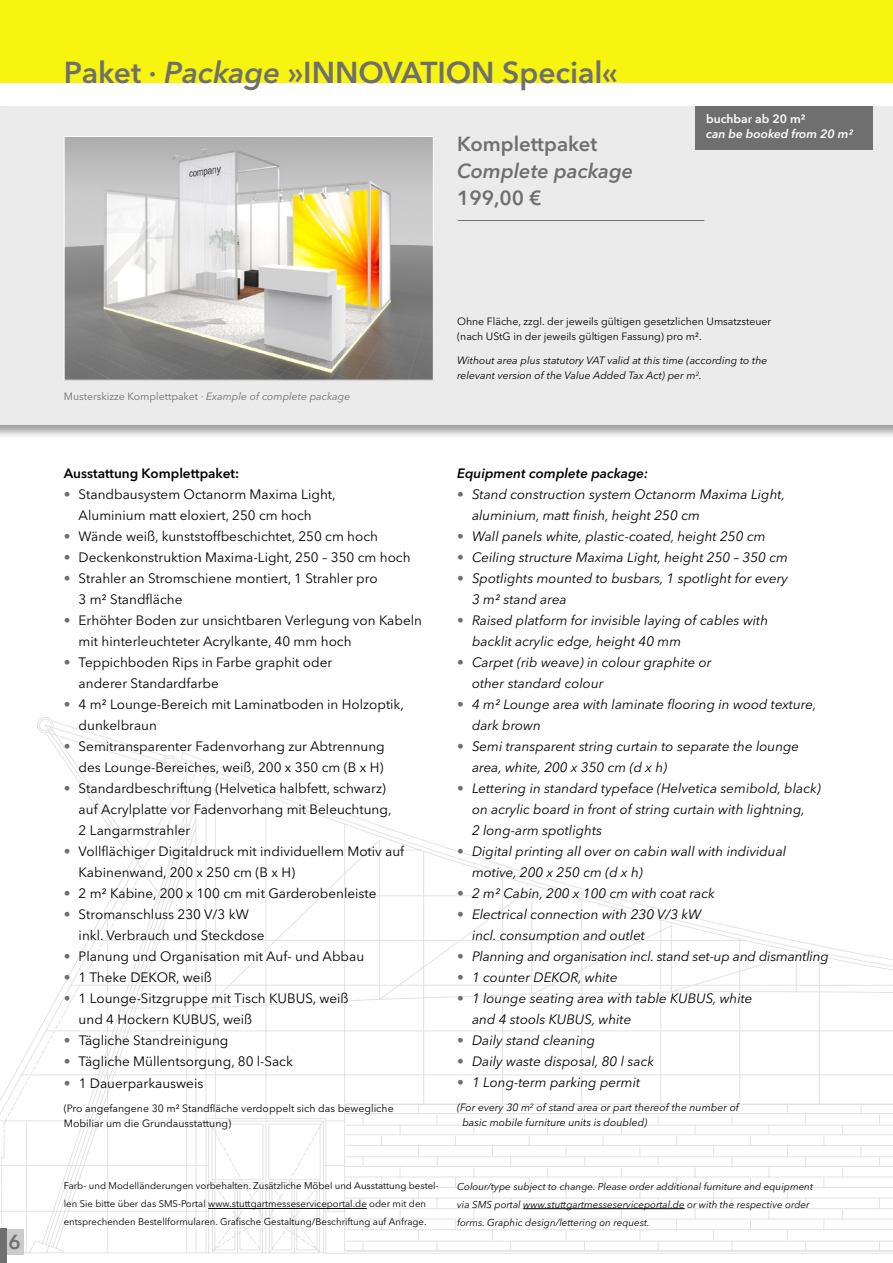
<style>
.page{position:relative;width:893px;height:1263px;background:#fff}
.page>*{position:absolute;margin:0;border:0;box-sizing:border-box;transform-origin:0 0}
.t1{font:600 30px "Avenir Next LT Pro";color:#6f6f6f}
.t2{font:600 20.25px "Avenir Next LT Pro";color:#6f6f6f}
.t3{font:italic 600 20.25px "Avenir Next LT Pro";color:#6f6f6f}
.t4{font:italic 13.5px/21px "Avenir Next LT Pro";color:#000}
.t5{font:13.5px/21px "Avenir Next LT Pro";color:#000}
.t6{font:600 13.5px "Avenir Next LT Pro";color:#000}
.t7{font:italic 600 13.5px "Avenir Next LT Pro";color:#000}
.t8{font:italic 600 12px "Avenir Next LT Pro";color:#fff}
.t9{font:600 12px "Avenir Next LT Pro";color:#fff}
.t10{font:10.5px/15px "Avenir Next LT Pro";color:#000}
.t11{font:italic 10.5px/15px "Avenir Next LT Pro";color:#000}
.t12{font:10.5px "Avenir Next LT Pro";color:#6f6f6f}
.t13{font:italic 9.9px/18px "Avenir Next LT Pro";color:#000}
.t14{font:9.6px/18px "Avenir Next LT Pro";color:#000}
.s1{font-style:italic}
.s2{color:#6f6f6f}
.s3{font-style:normal;color:#6f6f6f}
</style>
<div class="page">
<div style="left:0;top:0;width:893px;height:83px;background:#f7f410"></div>
<div style="left:0;top:104px;width:893px;height:336px;background:#000;opacity:.4"></div>
<div style="left:0;top:106px;width:893px;height:319px;background:#ebebeb"></div>
<svg style="left:0;top:717px;width:893px;height:537px"></svg>
<div style="left:6px;top:1229px;width:17px;height:25px;background:#cbcbcb"></div>
<div style="left:0;top:1229px;width:6px;height:34px;background:#6f6f6f"></div>
<hr style="left:458px;top:220px;width:246px;height:1px;background:#6f6f6f">
<img style="left:66px;top:138px;width:366px;height:241px">
<div style="left:64px;top:136px;width:370px;height:245px;border:1px solid #fff"></div>
<div style="left:695px;top:106px;width:178px;height:44px;background:#6f6f6f"></div>
<hr style="left:523px;top:1208px;width:162px;height:1px;background:#000">
<hr style="left:208px;top:1208px;width:159px;height:1px;background:#000">
<h1 class="t1" style="left:64px;top:54px;width:555px">Paket · <span class="s1">Package</span> »INNOVATION Special«</h1>
<h2 class="t2" style="left:457px;top:132px;width:142px">Komplettpaket</h2>
<h2 class="t3" style="left:457px;top:159px;width:178px">Complete package</h2>
<h2 class="t2" style="left:457px;top:186px;width:86px">199,00 €</h2>
<p class="t9" style="left:706px;top:111px;width:101px">buchbar ab 20 m²</p>
<p class="t8" style="left:706px;top:126px;width:149px">can be booked from 20 m²</p>
<h2 class="t2" style="left:9px;top:1229px;width:14px">6</h2>
<p class="t12" style="left:64px;top:390px;width:288px">Musterskizze Komplettpaket · <span class="s1">Example of complete package</span></p>
<p class="t10" style="left:457px;top:314px;width:316px">Ohne Fläche, zzgl. der jeweils gültigen gesetzlichen Umsatzsteuer (nach UStG in der jeweils gültigen Fassung) pro m².</p>
<p class="t11" style="left:457px;top:353px;width:312px">Without area plus statutory VAT valid at this time (according to the relevant version of the Value Added Tax Act) per m<sup>2</sup>.</p>
<p class="t6" style="left:64px;top:465px;width:177px">Ausstattung Komplettpaket:</p>
<p class="t5" style="left:79px;top:484px;width:258px;text-indent:-15px"><span class="s2">•</span> Standbausystem Octanorm Maxima Light,<br>Aluminium matt eloxiert, 250 cm hoch</p>
<p class="t5" style="left:64px;top:526px;width:316px"><span class="s2">•</span> Wände weiß, kunststoffbeschichtet, 250 cm hoch</p>
<p class="t5" style="left:64px;top:547px;width:348px"><span class="s2">•</span> Deckenkonstruktion Maxima-Light, 250 – 350 cm hoch</p>
<p class="t5" style="left:79px;top:568px;width:301px;text-indent:-15px"><span class="s2">•</span> Strahler an Stromschiene montiert, 1 Strahler pro<br>3 m² Standfläche</p>
<p class="t5" style="left:79px;top:610px;width:345px;text-indent:-15px"><span class="s2">•</span> Erhöhter Boden zur unsichtbaren Verlegung von Kabeln mit hinterleuchteter Acrylkante, 40 mm hoch</p>
<p class="t5" style="left:79px;top:652px;width:255px;text-indent:-15px"><span class="s2">•</span> Teppichboden Rips in Farbe graphit oder anderer Standardfarbe</p>
<p class="t5" style="left:79px;top:694px;width:327px;text-indent:-15px"><span class="s2">•</span> 4 m² Lounge-Bereich mit Laminatboden in Holzoptik, dunkelbraun</p>
<p class="t5" style="left:64px;top:736px;width:322px;text-align:right"><span class="s2">•</span> Semitransparenter Fadenvorhang zur Abtrennung des Lounge-Bereiches, weiß, 200 x 350 cm (B x H)</p>
<p class="t5" style="left:79px;top:778px;width:314px;text-indent:-15px"><span class="s2">•</span> Standardbeschriftung (Helvetica halbfett, schwarz) auf Acrylplatte vor Fadenvorhang mit Beleuchtung,<br>2 Langarmstrahler</p>
<p class="t5" style="left:79px;top:841px;width:327px;text-indent:-15px"><span class="s2">•</span> Vollflächiger Digitaldruck mit individuellem Motiv auf<br>Kabinenwand, 200 x 250 cm (B x H)</p>
<p class="t5" style="left:64px;top:883px;width:314px"><span class="s2">•</span> 2 m² Kabine, 200 x 100 cm mit Garderobenleiste</p>
<p class="t5" style="left:79px;top:904px;width:187px;text-indent:-15px"><span class="s2">•</span> Stromanschluss 230 V/3 kW inkl. Verbrauch und Steckdose</p>
<p class="t5" style="left:64px;top:946px;width:302px"><span class="s2">•</span> Planung und Organisation mit Auf- und Abbau</p>
<p class="t5" style="left:64px;top:967px;width:150px"><span class="s2">•</span> 1 Theke DEKOR, weiß</p>
<p class="t5" style="left:79px;top:988px;width:271px;text-indent:-15px"><span class="s2">•</span> 1 Lounge-Sitzgruppe mit Tisch KUBUS, weiß und 4 Hockern KUBUS, weiß</p>
<p class="t5" style="left:64px;top:1030px;width:166px"><span class="s2">•</span> Tägliche Standreinigung</p>
<p class="t5" style="left:64px;top:1051px;width:231px"><span class="s2">•</span> Tägliche Müllentsorgung, 80 l-Sack</p>
<p class="t5" style="left:64px;top:1073px;width:141px"><span class="s2">•</span> 1 Dauerparkausweis</p>
<p class="t10" style="left:64px;top:1101px;width:331px">(Pro angefangene 30 m² Standfläche verdoppelt sich das bewegliche<br>Mobiliar um die Grundausstattung)</p>
<p class="t7" style="left:457px;top:465px;width:193px">Equipment complete package:</p>
<p class="t4" style="left:472px;top:484px;width:315px;text-indent:-15px"><span class="s3">•</span> Stand construction system Octanorm Maxima Light, aluminium, matt finish, height 250 cm</p>
<p class="t4" style="left:457px;top:526px;width:310px"><span class="s3">•</span> Wall panels white, plastic-coated, height 250 cm</p>
<p class="t4" style="left:457px;top:547px;width:332px"><span class="s3">•</span> Ceiling structure Maxima Light, height 250 – 350 cm</p>
<p class="t4" style="left:472px;top:568px;width:317px;text-indent:-15px"><span class="s3">•</span> Spotlights mounted to busbars, 1 spotlight for every<br>3 m² stand area</p>
<p class="t4" style="left:472px;top:610px;width:298px;text-indent:-15px"><span class="s3">•</span> Raised platform for invisible laying of cables with backlit acrylic edge, height 40 mm</p>
<p class="t4" style="left:472px;top:652px;width:241px;text-indent:-15px"><span class="s3">•</span> Carpet (rib weave) in colour graphite or other standard colour</p>
<p class="t4" style="left:472px;top:694px;width:346px;text-indent:-15px"><span class="s3">•</span> 4 m² Lounge area with laminate flooring in wood texture, dark brown</p>
<p class="t4" style="left:472px;top:736px;width:329px;text-indent:-15px"><span class="s3">•</span> Semi transparent string curtain to separate the lounge area, white, 200 x 350 cm (d x h)</p>
<p class="t4" style="left:472px;top:778px;width:350px;text-indent:-15px"><span class="s3">•</span> Lettering in standard typeface (Helvetica semibold, black) on acrylic board in front of string curtain with lightning,<br>2 long-arm spotlights</p>
<p class="t4" style="left:472px;top:841px;width:316px;text-indent:-15px"><span class="s3">•</span> Digital printing all over on cabin wall with individual motive, 200 x 250 cm (d x h)</p>
<p class="t4" style="left:457px;top:883px;width:259px"><span class="s3">•</span> 2 m² Cabin, 200 x 100 cm with coat rack</p>
<p class="t4" style="left:472px;top:904px;width:231px;text-indent:-15px"><span class="s3">•</span> Electrical connection with 230 V/3 kW incl. consumption and outlet</p>
<p class="t4" style="left:457px;top:946px;width:373px"><span class="s3">•</span> Planning and organisation incl. stand set-up and dismantling</p>
<p class="t4" style="left:457px;top:967px;width:162px"><span class="s3">•</span> 1 counter DEKOR, white</p>
<p class="t4" style="left:472px;top:988px;width:282px;text-indent:-15px"><span class="s3">•</span> 1 lounge seating area with table KUBUS, white and 4 stools KUBUS, white</p>
<p class="t4" style="left:457px;top:1030px;width:140px"><span class="s3">•</span> Daily stand cleaning</p>
<p class="t4" style="left:457px;top:1051px;width:198px"><span class="s3">•</span> Daily waste disposal, 80 l sack</p>
<p class="t4" style="left:457px;top:1072px;width:185px"><span class="s3">•</span> 1 Long-term parking permit</p>
<p class="t11" style="left:462px;top:1100px;width:278px;text-indent:-5px">(For every 30 m<sup>2</sup> of stand area or part thereof the number of basic mobile furniture units is doubled)</p>
<p class="t14" style="left:64px;top:1177px;width:376px">Farb- und Modelländerungen vorbehalten. Zusätzliche Möbel und Ausstattung bestel&shy;len Sie bitte über das SMS-Portal www.stuttgartmesseserviceportal.de oder mit den entsprechenden Bestellformularen. Grafische Gestaltung/Beschriftung auf Anfrage.</p>
<p class="t13" style="left:457px;top:1177px;width:357px">Colour/type subject to change. Please order additional furniture and equipment via SMS portal www.stuttgartmesseserviceportal.de or with the respective order forms. Graphic design/lettering on request.</p>
</div>
